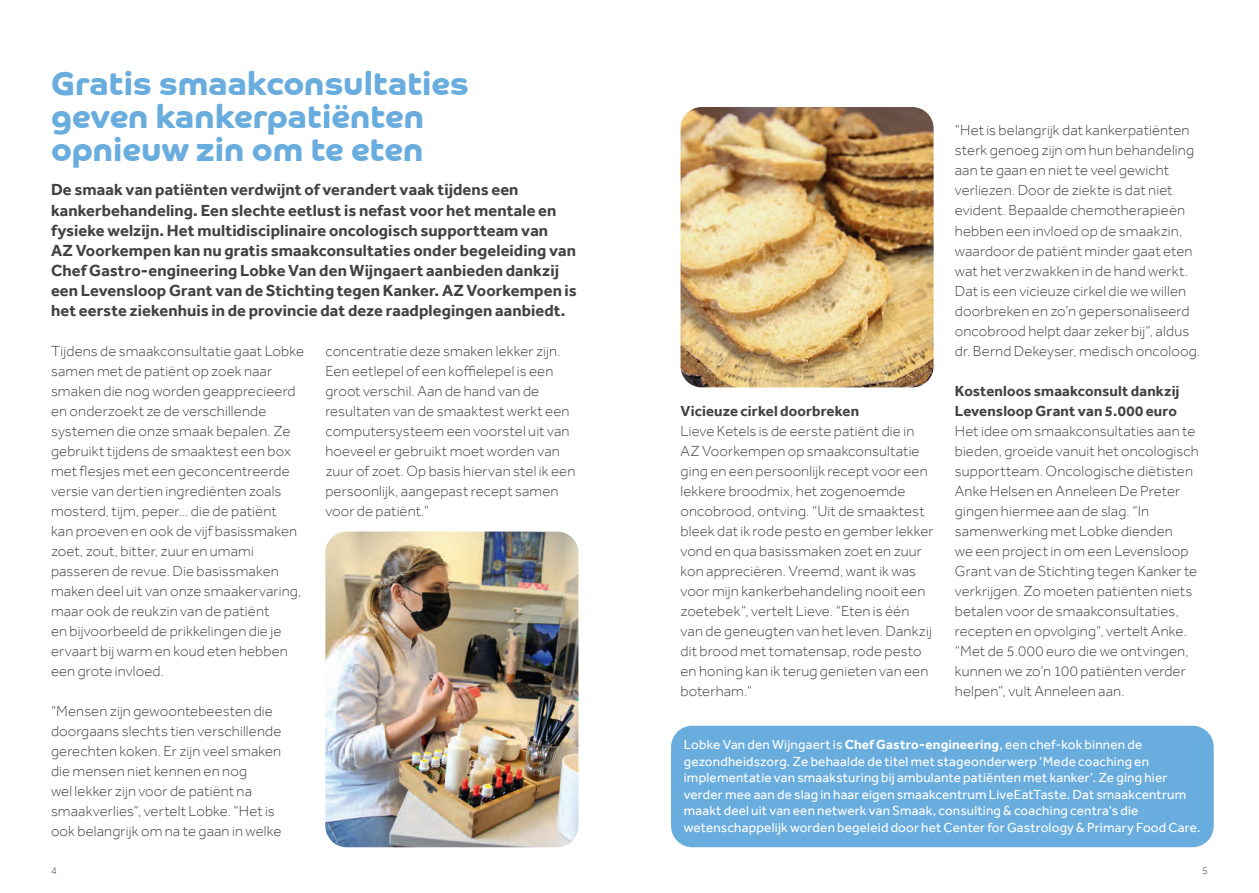
<style>
.page{position:relative;width:1259px;height:893px;background:#fff}
.page>*{position:absolute;margin:0;border:0;box-sizing:border-box;transform-origin:0 0}
.t1{font:700 33px/33px "Co Headline";letter-spacing:.005em;color:#69addf}
.t2{font:700 16.5px/20.1px "Effra";letter-spacing:.005em;color:#414243}
.t3{font:300 15px/20px "Effra";letter-spacing:.01em;color:#414243}
.t4{font:700 15px/20.1px "Effra";letter-spacing:.01em;color:#414243}
.t5{font:13.5px/16.5px "Effra";letter-spacing:.015em;color:#fff}
.t6{font:300 10.5px "Effra";color:#414243}
.s1{font-weight:700}
</style>
<div class="page">
<img style="left:325px;top:531px;width:253px;height:316px">
<img style="left:680px;top:107px;width:253px;height:280px">
<div style="left:671px;top:726px;width:542px;height:121px;background:#69addf;border-radius:21px"></div>
<h1 class="t1" style="left:51px;top:67px;width:419px">Gratis smaakconsultaties geven kankerpatiënten opnieuw zin om te eten</h1>
<p class="t2" style="left:51px;top:180px;width:527px">De smaak van patiënten verdwijnt of verandert vaak tijdens een kankerbehandeling. Een slechte eetlust is nefast voor het mentale en fysieke welzijn. Het multidisciplinaire oncologisch supportteam van<br>AZ Voorkempen kan nu gratis smaakconsultaties onder begeleiding van Chef Gastro-engineering Lobke Van den Wijngaert aanbieden dankzij een Levensloop Grant van de Stichting tegen Kanker. AZ Voorkempen is het eerste ziekenhuis in de provincie dat deze raadplegingen aanbiedt.</p>
<p class="t3" style="left:51px;top:341px;width:254px">Tijdens de smaakconsultatie gaat Lobke samen met de patiënt op zoek naar smaken die nog worden geapprecieerd en onderzoekt ze de verschillende systemen die onze smaak bepalen. Ze gebruikt tijdens de smaaktest een box met flesjes met een geconcentreerde versie van dertien ingrediënten zoals mosterd, tijm, peper... die de patiënt<br>kan proeven en ook de vijf basissmaken zoet, zout, bitter, zuur en umami passeren de revue. Die basissmaken maken deel uit van onze smaakervaring, maar ook de reukzin van de patiënt<br>en bijvoorbeeld de prikkelingen die je ervaart bij warm en koud eten hebben een grote invloed.</p>
<p class="t3" style="left:51px;top:701px;width:232px">“Mensen zijn gewoontebeesten die doorgaans slechts tien verschillende gerechten koken. Er zijn veel smaken die mensen niet kennen en nog<br>wel lekker zijn voor de patiënt na smaakverlies”, vertelt Lobke. “Het is ook belangrijk om na te gaan in welke</p>
<p class="t3" style="left:325px;top:341px;width:251px">concentratie deze smaken lekker zijn.<br>Een eetlepel of een koffielepel is een groot verschil. Aan de hand van de resultaten van de smaaktest werkt een computersysteem een voorstel uit van hoeveel er gebruikt moet worden van zuur of zoet. Op basis hiervan stel ik een persoonlijk, aangepast recept samen voor de patiënt.”</p>
<p class="t4" style="left:680px;top:400px;width:180px">Vicieuze cirkel doorbreken</p>
<p class="t3" style="left:680px;top:421px;width:254px">Lieve Ketels is de eerste patiënt die in AZ Voorkempen op smaakconsultatie ging en een persoonlijk recept voor een lekkere broodmix, het zogenoemde oncobrood, ontving. “Uit de smaaktest bleek dat ik rode pesto en gember lekker vond en qua basissmaken zoet en zuur kon appreciëren. Vreemd, want ik was voor mijn kankerbehandeling nooit een zoetebek”, vertelt Lieve. “Eten is één van de geneugten van het leven. Dankzij dit brood met tomatensap, rode pesto en honing kan ik terug genieten van een boterham.”</p>
<p class="t3" style="left:955px;top:120px;width:247px">“Het is belangrijk dat kankerpatiënten sterk genoeg zijn om hun behandeling aan te gaan en niet te veel gewicht verliezen. Door de ziekte is dat niet evident. Bepaalde chemotherapieën hebben een invloed op de smaakzin, waardoor de patiënt minder gaat eten wat het verzwakken in de hand werkt.<br>Dat is een vicieuze cirkel die we willen doorbreken en zo’n gepersonaliseerd oncobrood helpt daar zeker bij”, aldus dr. Bernd Dekeyser, medisch oncoloog.</p>
<p class="t4" style="left:955px;top:380px;width:226px">Kostenloos smaakconsult dankzij<br>Levensloop Grant van 5.000 euro</p>
<p class="t3" style="left:955px;top:421px;width:245px">Het idee om smaakconsultaties aan te bieden, groeide vanuit het oncologisch supportteam. Oncologische diëtisten Anke Helsen en Anneleen De Preter gingen hiermee aan de slag. “In samenwerking met Lobke dienden<br>we een project in om een Levensloop Grant van de Stichting tegen Kanker te verkrijgen. Zo moeten patiënten niets betalen voor de smaakconsultaties, recepten en opvolging”, vertelt Anke. “Met de 5.000 euro die we ontvingen, kunnen we zo’n 100 patiënten verder helpen”, vult Anneleen aan.</p>
<p class="t5" style="left:684px;top:736px;width:518px">Lobke Van den Wijngaert is <span class="s1">Chef Gastro-engineering</span>, een chef-kok binnen de gezondheidszorg. Ze behaalde de titel met stageonderwerp ‘Mede coaching en implementatie van smaaksturing bij ambulante patiënten met kanker’. Ze ging hier verder mee aan de slag in haar eigen smaakcentrum LiveEatTaste. Dat smaakcentrum maakt deel uit van een netwerk van Smaak, consulting &amp; coaching centra’s die wetenschappelijk worden begeleid door het Center for Gastrology &amp; Primary Food Care.</p>
<p class="t6" style="left:51px;top:865px;width:7px">4</p>
<p class="t6" style="left:1202px;top:865px;width:7px">5</p>
</div>
